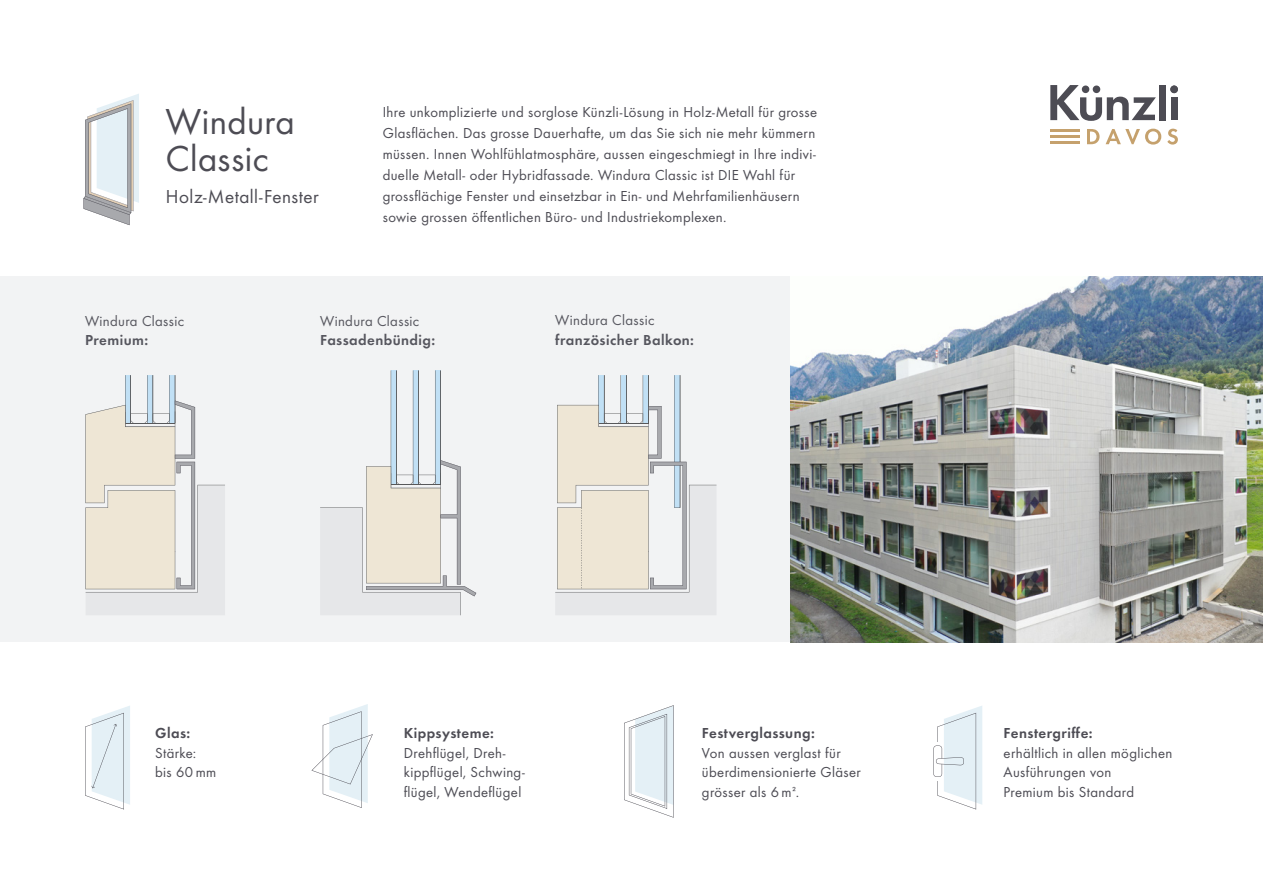
<style>
.page{position:relative;width:1263px;height:893px;background:#fff}
.page>*{position:absolute;margin:0;border:0;box-sizing:border-box;transform-origin:0 0}
.t1{font:37.5px/37.5px "Futura Boo";letter-spacing:.01em;color:#4d4c54}
.t2{font:19.5px "Futura Boo";letter-spacing:.025em;color:#4d4c54}
.t3{font:15px/19.5px "Futura Boo";letter-spacing:.025em;color:#4d4c54}
.t4{font:15px "Futura Dem";letter-spacing:.03em;color:#4d4c54}
.t5{font:15px "Futura Boo";letter-spacing:.02em;color:#56565e}
.t6{font:15px "Futura Dem";letter-spacing:.03em;color:#56565e}
</style>
<div class="page">
<div style="left:0;top:276px;width:790px;height:366px;background:#f2f3f4"></div>
<svg style="left:1087px;top:129px;width:12px;height:15px"></svg>
<svg style="left:1105px;top:129px;width:56px;height:16px"></svg>
<svg style="left:1167px;top:129px;width:11px;height:16px"></svg>
<hr style="left:1050px;top:142px;width:29px;height:2px;background:#c5a16d">
<hr style="left:1050px;top:129px;width:29px;height:3px;background:#c5a16d">
<hr style="left:1050px;top:135px;width:29px;height:3px;background:#c5a16d">
<svg style="left:1050px;top:85px;width:106px;height:36px"></svg>
<div style="left:1159px;top:85px;width:7px;height:35px;background:#4d4c54"></div>
<div style="left:1170px;top:86px;width:8px;height:7px;background:#4d4c54;border-radius:50%"></div>
<div style="left:1171px;top:97px;width:6px;height:23px;background:#4d4c54"></div>
<svg style="left:85px;top:706px;width:45px;height:103px"></svg>
<svg style="left:83px;top:94px;width:56px;height:131px"></svg>
<svg style="left:624px;top:705px;width:50px;height:113px"></svg>
<svg style="left:311px;top:704px;width:62px;height:104px"></svg>
<svg style="left:933px;top:706px;width:49px;height:103px"></svg>
<svg style="left:85px;top:375px;width:140px;height:240px"></svg>
<svg style="left:320px;top:370px;width:156px;height:245px"></svg>
<svg style="left:555px;top:375px;width:161px;height:240px"></svg>
<img style="left:790px;top:276px;width:473px;height:366px">
<h1 class="t1" style="left:166px;top:102px;width:130px">Windura<br>Classic</h1>
<h2 class="t2" style="left:166px;top:185px;width:155px">Holz-Metall-Fenster</h2>
<p class="t3" style="left:383px;top:102px;width:436px;line-height:21px">Ihre unkomplizierte und sorglose Künzli-Lösung in Holz-Metall für grosse Glasflächen. Das grosse Dauerhafte, um das Sie sich nie mehr kümmern müssen. Innen Wohlfühlatmosphäre, aussen eingeschmiegt in Ihre indivi&shy;duelle Metall- oder Hybridfassade. Windura Classic ist DIE Wahl für grossflächige Fenster und einsetzbar in Ein- und Mehrfamilienhäusern sowie grossen öffentlichen Büro- und Industriekomplexen.</p>
<p class="t5" style="left:85px;top:312px;width:101px">Windura Classic</p>
<p class="t6" style="left:85px;top:330px;width:65px">Premium:</p>
<p class="t5" style="left:320px;top:312px;width:101px">Windura Classic</p>
<p class="t6" style="left:320px;top:330px;width:117px">Fassadenbündig:</p>
<p class="t5" style="left:555px;top:311px;width:101px">Windura Classic</p>
<p class="t6" style="left:555px;top:329px;width:140px">französicher Balkon:</p>
<p class="t4" style="left:155px;top:723px;width:37px">Glas:</p>
<p class="t3" style="left:155px;top:743px;width:62px">Stärke: bis 60 mm</p>
<p class="t4" style="left:404px;top:723px;width:92px">Kippsysteme:</p>
<p class="t3" style="left:404px;top:743px;width:123px">Drehflügel, Dreh&shy;kippflügel, Schwing&shy;flügel, Wendeflügel</p>
<p class="t4" style="left:702px;top:723px;width:114px">Festverglassung:</p>
<p class="t3" style="left:702px;top:743px;width:160px">Von aussen verglast für überdimensionierte Gläser grösser als 6 m2.</p>
<p class="t4" style="left:1003px;top:723px;width:90px">Fenstergriffe:</p>
<p class="t3" style="left:1003px;top:743px;width:170px">erhältlich in allen möglichen<br>Ausführungen von<br>Premium bis Standard</p>
</div>
